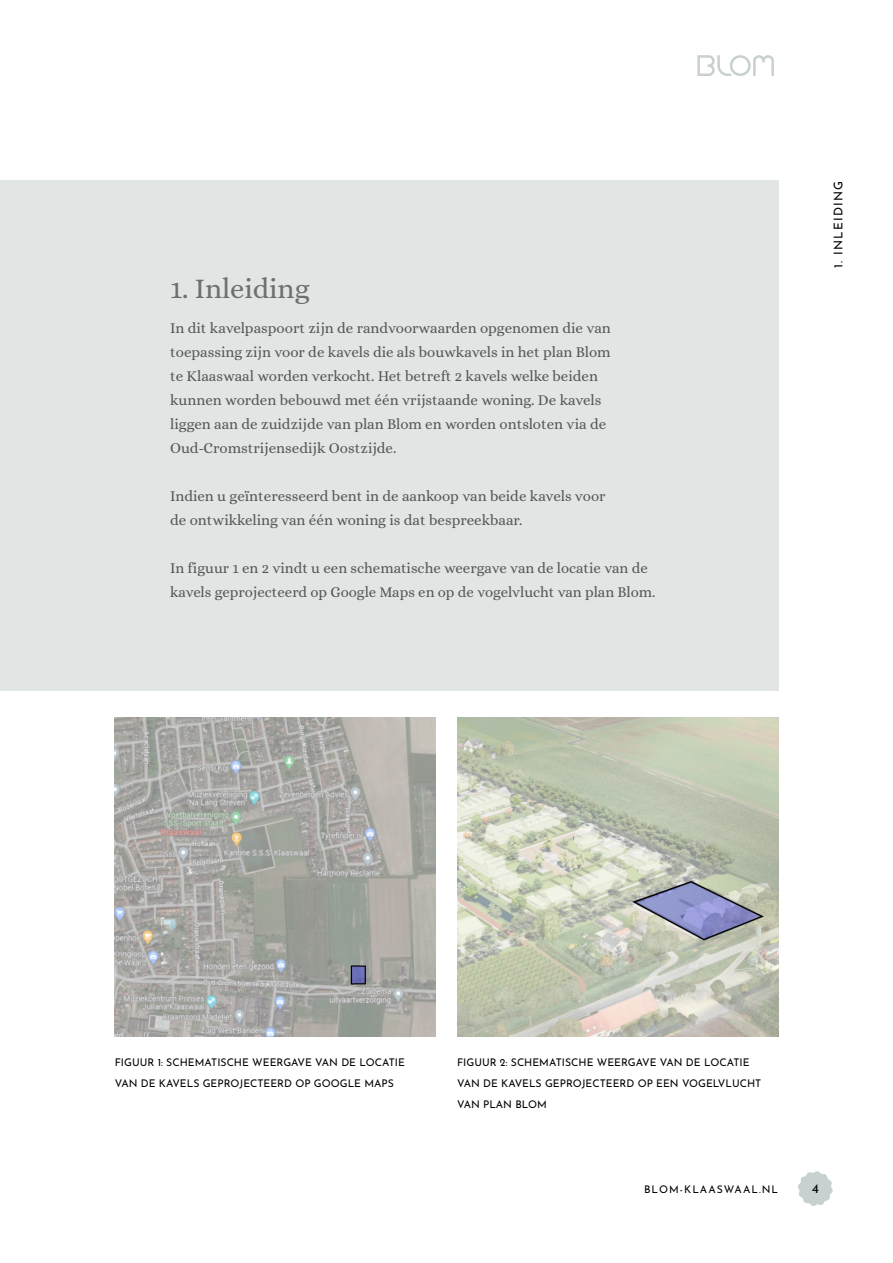
<style>
.page{position:relative;width:893px;height:1263px;background:#fff}
.page>*{position:absolute;margin:0;border:0;box-sizing:border-box;transform-origin:0 0}
.t1{font:28.5px "Alice";letter-spacing:-.005em;color:#706f6f}
.t2{font:15px/24px "Alice";color:#575756}
.t3{font:13.5px "Josefin Sans";color:#000}
.t4{font:12px "Josefin Sans";letter-spacing:.1em;color:#000}
.t5{font:10.5px/21px "Josefin Sans";color:#000}
.t6{font:10.5px "Josefin Sans";letter-spacing:.1em;color:#000}
</style>
<div class="page">
<div style="left:0;top:181px;width:778px;height:510px;background:#e1e6e5"></div>
<img style="left:115px;top:718px;width:321px;height:318px">
<img style="left:457px;top:718px;width:321px;height:318px">
<svg style="left:697px;top:55px;width:77px;height:21px"></svg>
<svg style="left:798px;top:1171px;width:35px;height:35px"></svg>
<h1 class="t1" style="left:170px;top:273px;width:141px">1. Inleiding</h1>
<p class="t2" style="left:170px;top:317px;width:442px">In dit kavelpaspoort zijn de randvoorwaarden opgenomen die van toepassing zijn voor de kavels die als bouwkavels in het plan Blom te Klaaswaal worden verkocht. Het betreft 2 kavels welke beiden kunnen worden bebouwd met één vrijstaande woning. De kavels liggen aan de zuidzijde van plan Blom en worden ontsloten via de Oud-Cromstrijensedijk Oostzijde.</p>
<p class="t2" style="left:170px;top:485px;width:437px">Indien u geïnteresseerd bent in de aankoop van beide kavels voor de ontwikkeling van één woning is dat bespreekbaar.</p>
<p class="t2" style="left:170px;top:557px;width:487px">In figuur 1 en 2 vindt u een schematische weergave van de locatie van de kavels geprojecteerd op Google Maps en op de vogelvlucht van plan Blom.</p>
<p class="t4" style="left:829px;top:268px;width:89px;rotate:-90deg">1. INLEIDING</p>
<p class="t5" style="left:115px;top:1051px;width:292px">FIGUUR 1: SCHEMATISCHE WEERGAVE VAN DE LOCATIE<br>VAN DE KAVELS GEPROJECTEERD OP GOOGLE MAPS</p>
<p class="t5" style="left:457px;top:1051px;width:306px">FIGUUR 2: SCHEMATISCHE WEERGAVE VAN DE LOCATIE<br>VAN DE KAVELS GEPROJECTEERD OP EEN VOGELVLUCHT<br>VAN PLAN BLOM</p>
<p class="t6" style="left:644px;top:1181px;width:136px">BLOM-KLAASWAAL.NL</p>
<p class="t3" style="left:812px;top:1178px;width:9px">4</p>
</div>
